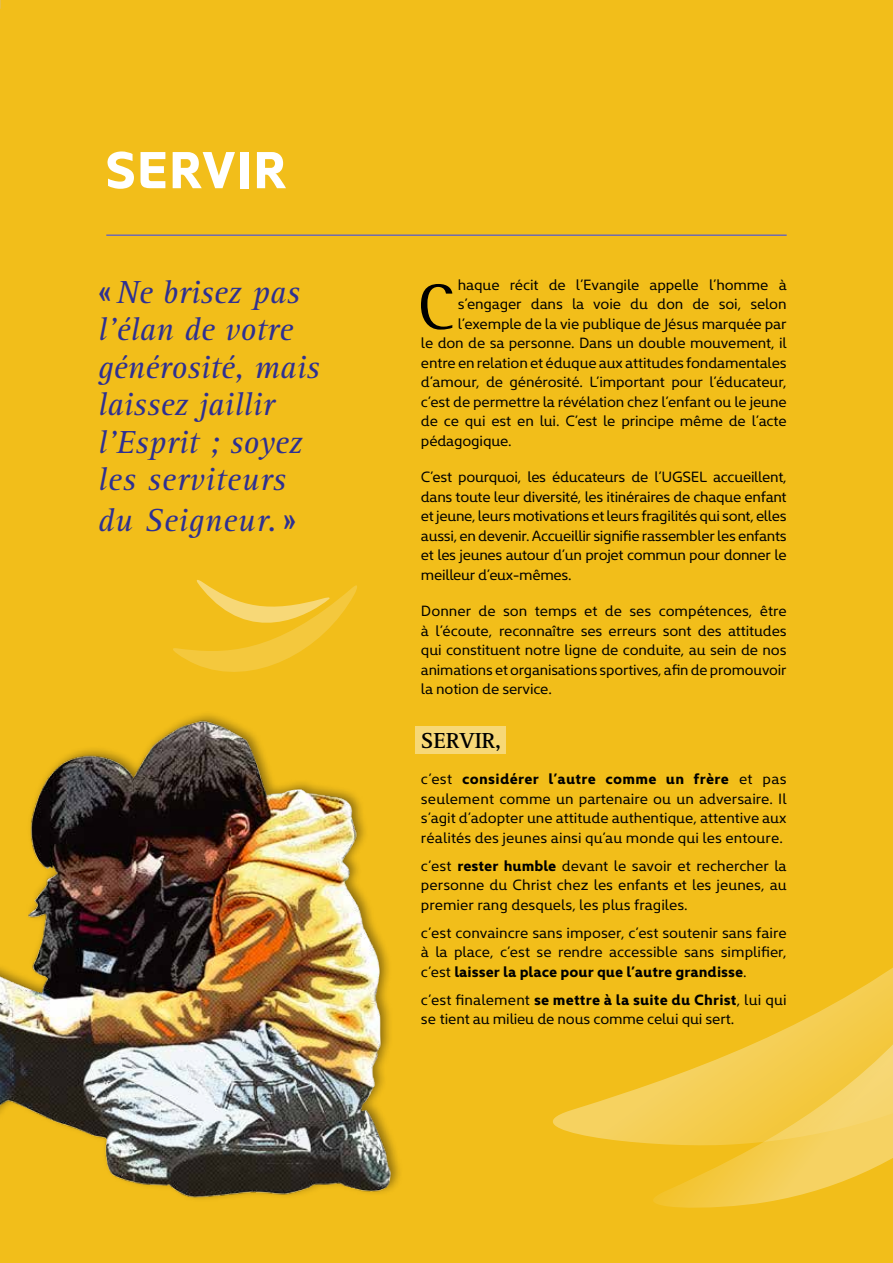
<style>
.page{position:relative;width:893px;height:1263px;background:#f2be1a}
.page>*{position:absolute;margin:0;border:0;box-sizing:border-box;transform-origin:0 0}
.t1{font:65.7px "Rotis Semi Serif";color:#000}
.t2{font:700 52.5px "Kyrial Display Pro";color:#fff}
.t3{font:italic 33px/37.5px "Rotis Serif";color:#2e3092}
.t4{font:italic 33px "Rotis Serif";letter-spacing:.02em;color:#2e3092}
.t5{font:700 22.5px "Rotis Serif";color:#000}
.t6{font:15px/19.5px "Kyrial Display Pro";letter-spacing:-.01em;color:#000;text-align:justify}
.s1{font-style:normal;font-size:37.5px}
.s2{font-weight:700}
</style>
<div class="page">
<svg style="left:653px;top:1148px;width:240px;height:60px"></svg>
<svg style="left:553px;top:968px;width:340px;height:180px"></svg>
<img style="left:0;top:714px;width:400px;height:485px">
<hr style="left:106px;top:234px;width:681px;height:2px;background:#706bb1">
<div style="left:415px;top:726px;width:90px;height:28px;background:#f7d877"></div>
<svg style="left:173px;top:580px;width:184px;height:92px"></svg>
<h2 class="t2" style="left:105px;top:132px;width:183px">SERVIR</h2>
<h3 class="t3" style="left:98px;top:274px;width:223px"><span class="s1">«</span>Ne brisez pas l’élan de votre générosité, mais laissez jaillir l’Esprit ; soyez les serviteurs</h3>
<h3 class="t4" style="left:98px;top:501px;width:201px">du Seigneur. <span class="s1">»</span></h3>
<h1 class="t1" style="left:417px;top:268px;width:38px">C</h1>
<p class="t6" style="left:458px;top:274px;width:330px">haque récit de l’Evangile appelle l’homme à</p>
<p class="t6" style="left:458px;top:294px;width:330px">s’engager dans la voie du don de soi, selon</p>
<p class="t6" style="left:458px;top:313px;width:330px">l’exemple de la vie publique de Jésus marquée par</p>
<p class="t6" style="left:421px;top:333px;width:367px">le don de sa personne. Dans un double mouvement, il</p>
<p class="t6" style="left:421px;top:352px;width:367px">entre en relation et éduque aux attitudes fondamentales</p>
<p class="t6" style="left:421px;top:372px;width:367px">d’amour, de générosité. L’important pour l’éducateur,</p>
<p class="t6" style="left:421px;top:391px;width:367px">c’est de permettre la révélation chez l’enfant ou le jeune</p>
<p class="t6" style="left:421px;top:411px;width:367px">de ce qui est en lui. C’est le principe même de l’acte</p>
<p class="t6" style="left:421px;top:430px;width:92px">pédagogique.</p>
<p class="t6" style="left:421px;top:467px;width:367px">C’est pourquoi, les éducateurs de l’UGSEL accueillent, dans toute leur diversité, les itinéraires de chaque enfant et jeune, leurs motivations et leurs fragilités qui sont, elles aussi, en devenir. Accueillir signifie rassembler les enfants et les jeunes autour d’un projet commun pour donner le meilleur d’eux-mêmes.</p>
<p class="t6" style="left:421px;top:601px;width:367px">Donner de son temps et de ses compétences, être à l’écoute, reconnaître ses erreurs sont des attitudes qui constituent notre ligne de conduite, au sein de nos animations et organisations sportives, afin de promouvoir la notion de service.</p>
<h3 class="t5" style="left:421px;top:727px;width:82px">SERVIR,</h3>
<p class="t6" style="left:421px;top:768px;width:367px">c’est <span class="s2">considérer l’autre comme un frère</span> et pas seulement comme un partenaire ou un adversaire. Il s’agit d’adopter une attitude authentique, attentive aux réalités des jeunes ainsi qu’au monde qui les entoure.</p>
<p class="t6" style="left:421px;top:855px;width:367px">c’est <span class="s2">rester humble</span> devant le savoir et rechercher la personne du Christ chez les enfants et les jeunes, au premier rang desquels, les plus fragiles.</p>
<p class="t6" style="left:421px;top:922px;width:367px">c’est convaincre sans imposer, c’est soutenir sans faire à la place, c’est se rendre accessible sans simplifier, c’est <span class="s2">laisser la place pour que l’autre grandisse</span>.</p>
<p class="t6" style="left:421px;top:989px;width:367px">c’est finalement <span class="s2">se mettre à la suite du Christ</span>, lui qui se tient au milieu de nous comme celui qui sert.</p>
</div>
